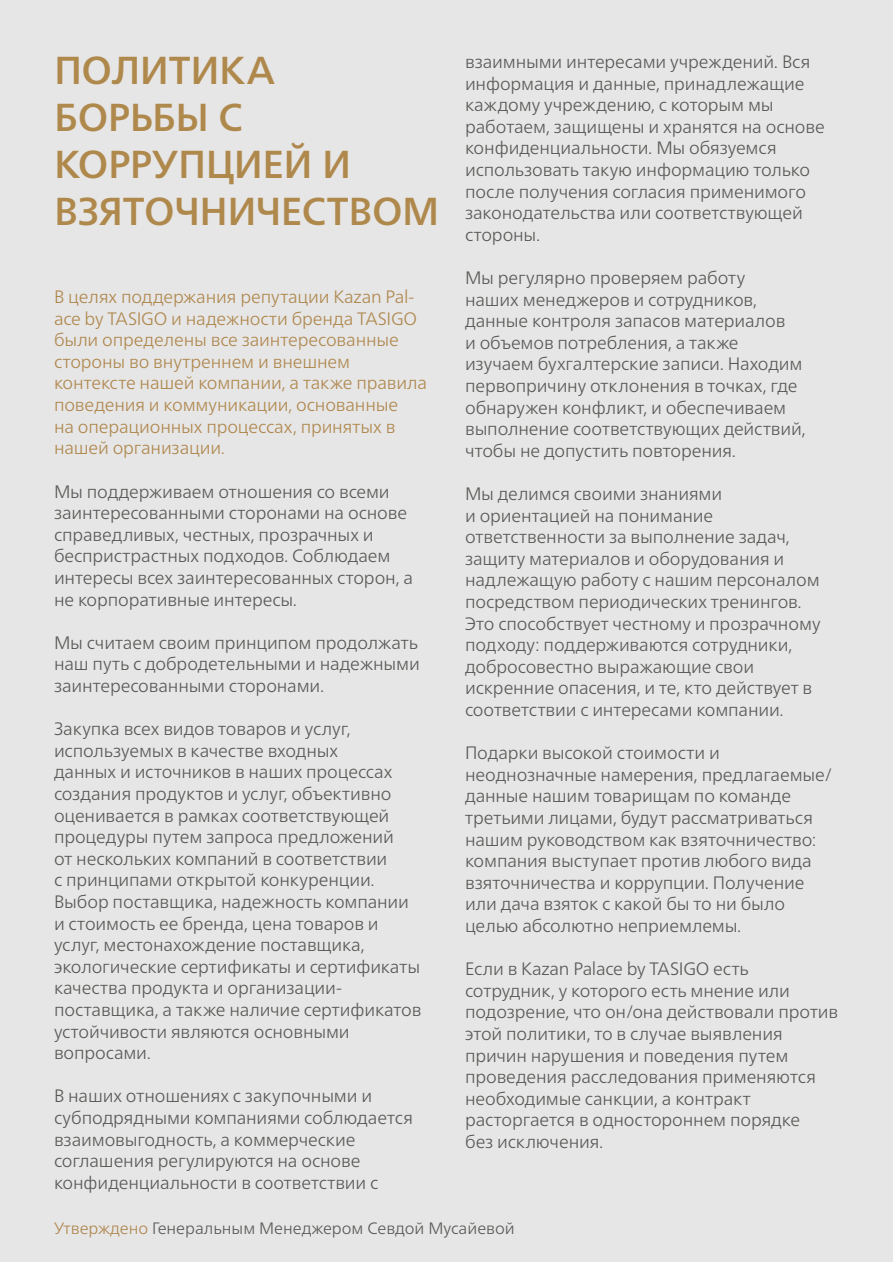
<style>
.page{position:relative;width:893px;height:1263px;background:#fff}
.page>*{position:absolute;margin:0;border:0;box-sizing:border-box;transform-origin:0 0}
.t1{font:500 39px/46.8px "Neue Frutiger World";letter-spacing:-.015em;color:#af884c}
.t2{font:300 18px/21.6px "Neue Frutiger World";letter-spacing:-.005em;color:#585856}
.t3{font:300 18px/21.6px "Neue Frutiger World";letter-spacing:-.005em;color:#af874d}
.t4{font:300 16.5px "Neue Frutiger World";color:#585856}
.s1{color:#af874d}
</style>
<div class="page">
<div style="left:1px;top:1px;width:892px;height:1261px;background:#e6e6e6"></div>
<h1 class="t1" style="left:54px;top:47px;width:387px">ПОЛИТИКА<br>БОРЬБЫ С<br>КОРРУПЦИЕЙ И<br>ВЗЯТОЧНИЧЕСТВОМ</h1>
<p class="t3" style="left:54px;top:286px;width:375px">В целях поддержания репутации Kazan Pal&shy;ace by TASIGO и надежности бренда TASIGO были определены все заинтересованные стороны во внутреннем и внешнем контексте нашей компании, а также правила поведения и коммуникации, основанные<br>на операционных процессах, принятых в нашей организации.</p>
<p class="t2" style="left:54px;top:480px;width:361px">Мы поддерживаем отношения со всеми заинтересованными сторонами на основе справедливых, честных, прозрачных и беспристрастных подходов. Соблюдаем интересы всех заинтересованных сторон, а не корпоративные интересы.</p>
<p class="t2" style="left:54px;top:632px;width:367px;text-align:justify">Мы считаем своим принципом продолжать наш путь с добродетельными и надежными заинтересованными сторонами.</p>
<p class="t2" style="left:54px;top:718px;width:369px">Закупка всех видов товаров и услуг, используемых в качестве входных<br>данных и источников в наших процессах создания продуктов и услуг, объективно оценивается в рамках соответствующей процедуры путем запроса предложений<br>от нескольких компаний в соответствии<br>с принципами открытой конкуренции.<br>Выбор поставщика, надежность компании и стоимость ее бренда, цена товаров и услуг, местонахождение поставщика, экологические сертификаты и сертификаты качества продукта и организации&shy;поставщика, а также наличие сертификатов устойчивости являются основными вопросами.</p>
<p class="t2" style="left:54px;top:1085px;width:361px">В наших отношениях с закупочными и субподрядными компаниями соблюдается взаимовыгодность, а коммерческие соглашения регулируются на основе конфиденциальности в соответствии с</p>
<p class="t2" style="left:465px;top:51px;width:361px">взаимными интересами учреждений. Вся информация и данные, принадлежащие каждому учреждению, с которым мы работаем, защищены и хранятся на основе конфиденциальности. Мы обязуемся использовать такую информацию только после получения согласия применимого законодательства или соответствующей стороны.</p>
<p class="t2" style="left:465px;top:267px;width:342px">Мы регулярно проверяем работу<br>наших менеджеров и сотрудников, данные контроля запасов материалов<br>и объемов потребления, а также изучаем бухгалтерские записи. Находим первопричину отклонения в точках, где обнаружен конфликт, и обеспечиваем выполнение соответствующих действий, чтобы не допустить повторения.</p>
<p class="t2" style="left:465px;top:483px;width:357px">Мы делимся своими знаниями<br>и ориентацией на понимание ответственности за выполнение задач, защиту материалов и оборудования и надлежащую работу с нашим персоналом посредством периодических тренингов.<br>Это способствует честному и прозрачному подходу: поддерживаются сотрудники, добросовестно выражающие свои искренние опасения, и те, кто действует в соответствии с интересами компании.</p>
<p class="t2" style="left:465px;top:742px;width:369px">Подарки высокой стоимости и неоднозначные намерения, предлагаемые/ данные нашим товарищам по команде третьими лицами, будут рассматриваться нашим руководством как взяточничество: компания выступает против любого вида взяточничества и коррупции. Получение или дача взяток с какой бы то ни было целью абсолютно неприемлемы.</p>
<p class="t2" style="left:465px;top:958px;width:375px">Если в Kazan Palace by TASIGO есть сотрудник, у которого есть мнение или подозрение, что он/она действовали против этой политики, то в случае выявления причин нарушения и поведения путем проведения расследования применяются необходимые санкции, а контракт расторгается в одностороннем порядке<br>без исключения.</p>
<p class="t4" style="left:54px;top:1215px;width:462px"><span class="s1">Утверждено</span> Генеральным Менеджером Севдой Мусайевой</p>
</div>
